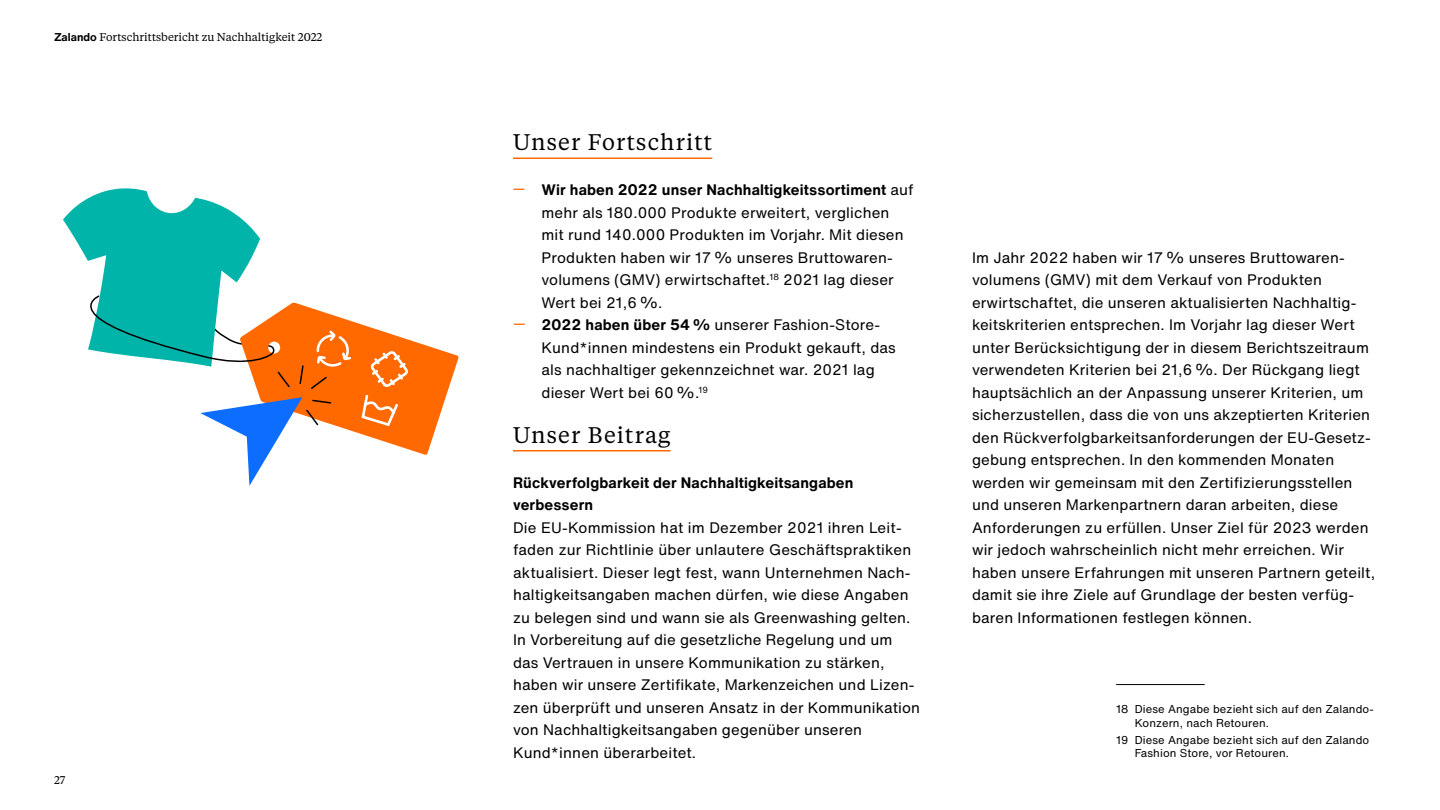
<style>
.page{position:relative;width:1440px;height:810px;background:#fff}
.page>*{position:absolute;margin:0;border:0;box-sizing:border-box;transform-origin:0 0}
.t1{font:22.5px "Tiempos Text";letter-spacing:.05em;color:#000}
.t2{font:15px/22.5px "Helvetica Now Text";letter-spacing:.01em;color:#000}
.t3{font:700 15px/22.5px "Helvetica Now Text";letter-spacing:.01em;color:#000}
.t4{font:11.25px/13.5px "Helvetica Now Text";letter-spacing:.01em;color:#000}
.t5{font:11.25px "Tiempos Text";color:#000}
.s1{font-family:"Helvetica Now Text";font-weight:700}
.s2{color:#ff6900}
.s3{font-weight:700}
</style>
<div class="page">
<svg style="left:63px;top:188px;width:396px;height:298px"></svg>
<hr style="left:513px;top:158px;width:199px;height:1px;background:#ff6900">
<hr style="left:513px;top:450px;width:158px;height:2px;background:#ff6900">
<hr style="left:1116px;top:684px;width:89px;height:1px;background:#000">
<p class="t5" style="left:54px;top:29px;width:270px"><span class="s1">Zalando</span> Fortschrittsbericht zu Nachhaltigkeit 2022</p>
<p class="t5" style="left:54px;top:773px;width:13px">27</p>
<h1 class="t1" style="left:513px;top:127px;width:201px">Unser Fortschritt</h1>
<p class="t2" style="left:541px;top:178px;width:373px;text-indent:-28px"><span class="s2">—</span> <span class="s3">Wir haben 2022 unser Nachhaltigkeitssortiment</span> auf mehr als 180.000 Produkte erweitert, verglichen mit rund 140.000 Produkten im Vorjahr. Mit diesen Produkten haben wir 17 % unseres Bruttowaren&shy;volumens (GMV) erwirtschaftet.<sup>18</sup> 2021 lag dieser Wert bei 21,6 %.</p>
<p class="t2" style="left:542px;top:313px;width:356px;text-indent:-28px"><span class="s2">—</span> <span class="s3">2022 haben über 54 %</span> unserer Fashion-Store-Kund*innen mindestens ein Produkt gekauft, das als nachhaltiger gekennzeichnet war. 2021 lag dieser Wert bei 60 %.<sup>19</sup></p>
<h1 class="t1" style="left:513px;top:419px;width:159px">Unser Beitrag</h1>
<p class="t3" style="left:513px;top:471px;width:342px">Rückverfolgbarkeit der Nachhaltigkeitsangaben verbessern</p>
<p class="t2" style="left:513px;top:516px;width:409px">Die EU-Kommission hat im Dezember 2021 ihren Leit&shy;faden zur Richtlinie über unlautere Geschäftspraktiken aktualisiert. Dieser legt fest, wann Unternehmen Nach&shy;haltigkeitsangaben machen dürfen, wie diese Angaben zu belegen sind und wann sie als Greenwashing gelten.<br>In Vorbereitung auf die gesetzliche Regelung und um das Vertrauen in unsere Kommunikation zu stärken, haben wir unsere Zertifikate, Markenzeichen und Lizen&shy;zen überprüft und unseren Ansatz in der Kommunikation von Nachhaltigkeitsangaben gegenüber unseren Kund*innen überarbeitet.</p>
<p class="t2" style="left:972px;top:246px;width:405px">Im Jahr 2022 haben wir 17 % unseres Bruttowaren&shy;volumens (GMV) mit dem Verkauf von Produkten erwirtschaftet, die unseren aktualisierten Nachhaltig&shy;keitskriterien entsprechen. Im Vorjahr lag dieser Wert unter Berücksichtigung der in diesem Berichtszeitraum verwendeten Kriterien bei 21,6 %. Der Rückgang liegt hauptsächlich an der Anpassung unserer Kriterien, um sicherzustellen, dass die von uns akzeptierten Kriterien den Rückverfolgbarkeitsanforderungen der EU-Gesetz&shy;gebung entsprechen. In den kommenden Monaten werden wir gemeinsam mit den Zertifizierungsstellen und unseren Markenpartnern daran arbeiten, diese Anforderungen zu erfüllen. Unser Ziel für 2023 werden wir jedoch wahrscheinlich nicht mehr erreichen. Wir haben unsere Erfahrungen mit unseren Partnern geteilt, damit sie ihre Ziele auf Grundlage der besten verfüg&shy;baren Informationen festlegen können.</p>
<p class="t4" style="left:1135px;top:702px;width:240px;text-indent:-19px">18 Diese Angabe bezieht sich auf den Zalando-<br>Konzern, nach Retouren.</p>
<p class="t4" style="left:1135px;top:733px;width:236px;text-indent:-19px">19 Diese Angabe bezieht sich auf den Zalando<br>Fashion Store, vor Retouren.</p>
</div>
